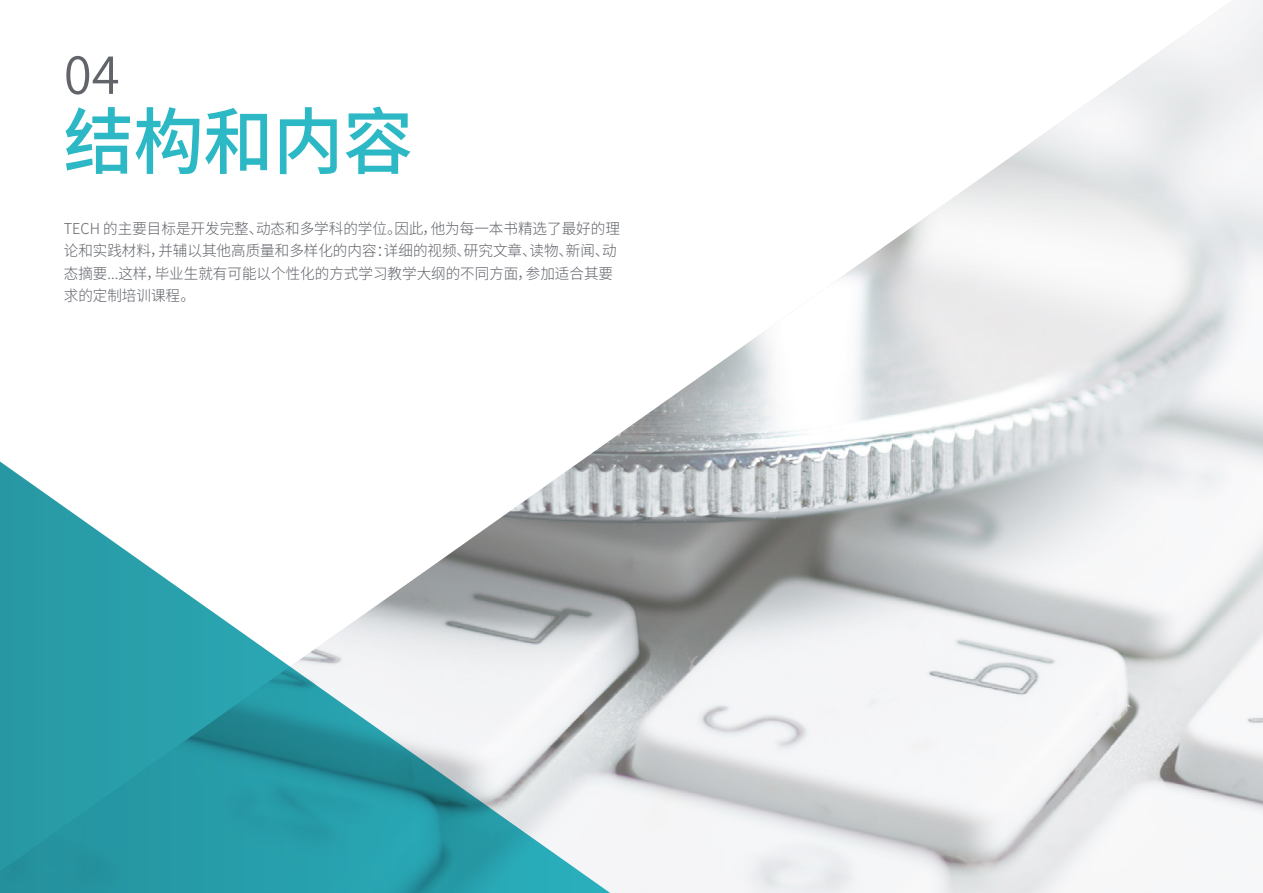
<style>
.page{position:relative;width:1263px;height:893px;background:#fff}
.page>*{position:absolute;margin:0;border:0;box-sizing:border-box;transform-origin:0 0}
.t1{font:500 72px "Source Han Sans CN";color:#2db8c5}
.t2{font:52.5px "Source Han Sans CN";color:#61646a}
.t3{font:300 15px/22.5px "Source Han Sans CN";color:#61646a}
</style>
<div class="page">
<img style="left:602px;top:0;width:661px;height:893px">
<svg style="left:0;top:446px;width:640px;height:447px"></svg>
<h2 class="t2" style="left:64px;top:45px;width:57px">04</h2>
<h1 class="t1" style="left:64px;top:101px;width:351px">结构和内容</h1>
<p class="t3" style="left:64px;top:217px;width:558px">TECH 的主要目标是开发完整、动态和多学科的学位。因此，他为每一本书精选了最好的理论和实践材料，并辅以其他高质量和多样化的内容：详细的视频、研究文章、读物、新闻、动态摘要...这样，毕业生就有可能以个性化的方式学习教学大纲的不同方面，参加适合其要求的定制培训课程。</p>
</div>
